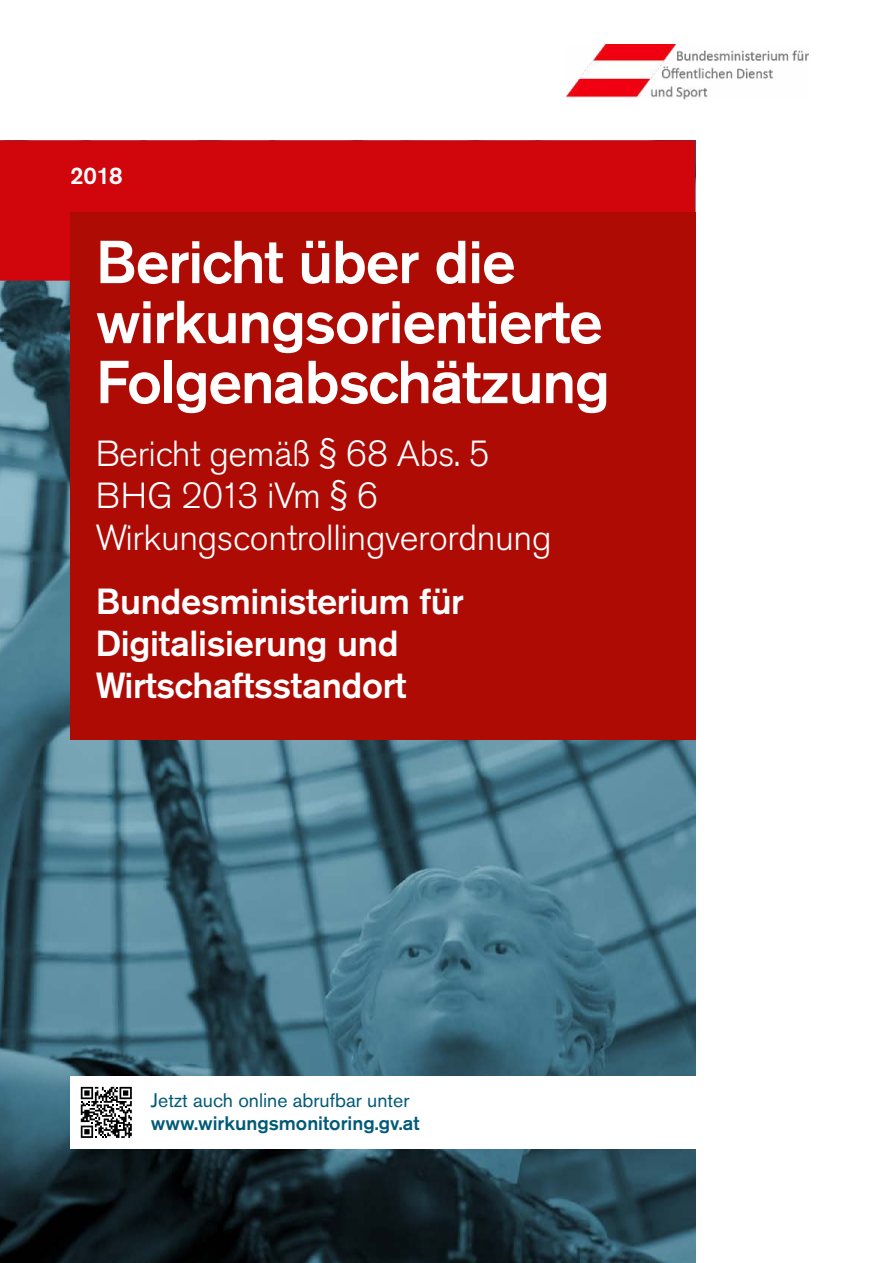
<style>
.page{position:relative;width:893px;height:1263px;background:#fff}
.page>*{position:absolute;margin:0;border:0;box-sizing:border-box;transform-origin:0 0}
.t1{font:500 60px/60px "Akzidenz Grotesk Pro";letter-spacing:-.02em;color:#fff}
.t2{font:300 36px/42px "Akzidenz Grotesk Pro";letter-spacing:-.01em;color:#fff}
.t3{font:500 36px/42px "Akzidenz Grotesk Pro";letter-spacing:-.01em;color:#fff}
.t4{font:500 24px "Akzidenz Grotesk Pro";color:#fff}
.t5{font:19.5px "Akzidenz Grotesk Pro";color:#005a77}
.t6{font:500 19.5px "Akzidenz Grotesk Pro";color:#005a77}
</style>
<div class="page">
<img style="left:0;top:281px;width:695px;height:982px">
<div style="left:0;top:140px;width:695px;height:141px;background:#d1050c"></div>
<div style="left:70px;top:213px;width:625px;height:527px;background:#ae0b05"></div>
<div style="left:70px;top:1076px;width:641px;height:72px;background:#fff"></div>
<svg style="left:81px;top:1087px;width:51px;height:51px"></svg>
<img style="left:567px;top:45px;width:242px;height:55px">
<p class="t4" style="left:70px;top:160px;width:54px">2018</p>
<h1 class="t1" style="left:96px;top:231px;width:516px">Bericht über die wirkungsorientierte<br>Folgenabschätzung</h1>
<p class="t2" style="left:96px;top:433px;width:457px">Bericht gemäß § 68 Abs. 5<br>BHG 2013 iVm § 6<br>Wirkungscontrollingverordnung</p>
<p class="t3" style="left:96px;top:579px;width:370px">Bundesministerium für<br>Digitalisierung und<br>Wirtschaftsstandort</p>
<p class="t5" style="left:151px;top:1087px;width:260px">Jetzt auch online abrufbar unter</p>
<p class="t6" style="left:151px;top:1110px;width:270px">www.wirkungsmonitoring.gv.at</p>
</div>
